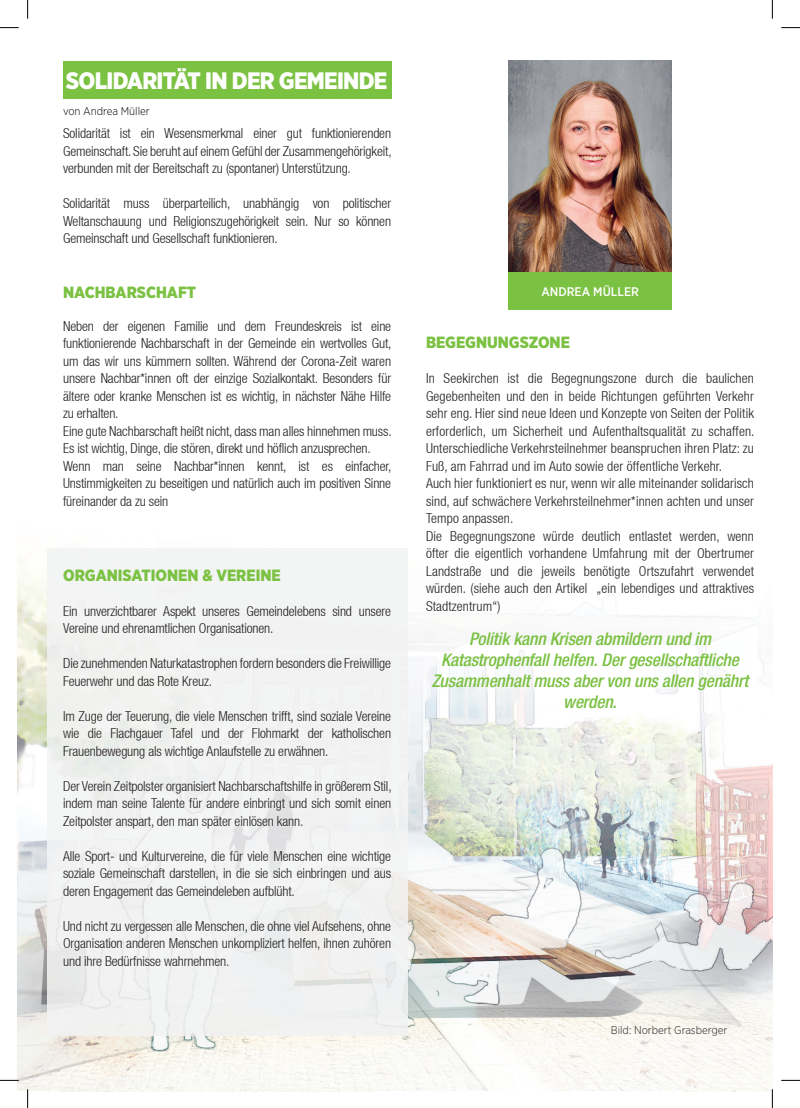
<style>
.page{position:relative;width:800px;height:1108px;background:#fff}
.page>*{position:absolute;margin:0;border:0;box-sizing:border-box;transform-origin:0 0}
.t1{font:900 23.75px "Gotham Narrow";letter-spacing:-.03em;color:#fff}
.t2{font:italic 500 condensed 17.5px/21.2px "Helvetica Neue LT Pro";letter-spacing:-.01em;color:#7bc142;text-align:center}
.t3{font:900 16.25px "Gotham Narrow";color:#7bc142}
.t4{font:300 condensed 13.75px/17.5px "Helvetica Neue";letter-spacing:-.01em;color:#231f20;text-align:justify}
.t5{font:300 condensed 13.75px/17.5px "Helvetica Neue";letter-spacing:.01em;color:#231f20}
.t6{font:500 12.5px "Gotham Narrow";color:#fff}
.t7{font:300 11.25px "Gotham Narrow";color:#231f20}
.t8{font:300 11.25px "Gotham Narrow";color:#000}
</style>
<div class="page">
<img style="left:17px;top:572px;width:44px;height:519px">
<img style="left:407px;top:570px;width:276px;height:304px">
<img style="left:683px;top:615px;width:89px;height:476px">
<img style="left:372px;top:874px;width:311px;height:217px">
<img style="left:61px;top:1035px;width:311px;height:56px">
<div style="left:47px;top:548px;width:360px;height:487px;background:#f2f2f3"></div>
<div style="left:63px;top:61px;width:328px;height:37px;background:#7bc142"></div>
<img style="left:508px;top:60px;width:163px;height:212px">
<div style="left:508px;top:272px;width:163px;height:38px;background:#7bc142"></div>
<svg style="left:0;top:27px;width:19px;height:1px"></svg>
<svg style="left:781px;top:27px;width:18px;height:1px"></svg>
<svg style="left:0;top:1079px;width:19px;height:2px"></svg>
<svg style="left:781px;top:1079px;width:18px;height:2px"></svg>
<svg style="left:27px;top:0;width:1px;height:19px"></svg>
<svg style="left:27px;top:1089px;width:1px;height:19px"></svg>
<svg style="left:771px;top:0;width:1px;height:19px"></svg>
<svg style="left:771px;top:1089px;width:1px;height:19px"></svg>
<h1 class="t1" style="left:66px;top:65px;width:323px">SOLIDARITÄT IN DER GEMEINDE</h1>
<p class="t8" style="left:63px;top:104px;width:88px">von Andrea Müller</p>
<p class="t4" style="left:63px;top:124px;width:330px">Solidarität ist ein Wesensmerkmal einer gut funktionierenden Gemeinschaft. Sie beruht auf einem Gefühl der Zusammengehörigkeit, verbunden mit der Bereitschaft zu (spontaner) Unterstützung.</p>
<p class="t4" style="left:63px;top:194px;width:329px">Solidarität muss überparteilich, unabhängig von politischer Weltanschauung und Religionszugehörigkeit sein. Nur so können Gemeinschaft und Gesellschaft funktionieren.</p>
<p class="t3" style="left:63px;top:281px;width:134px">NACHBARSCHAFT</p>
<p class="t4" style="left:63px;top:317px;width:330px;text-align:left">Neben der eigenen Familie und dem Freundeskreis ist eine funktionierende Nachbarschaft in der Gemeinde ein wertvolles Gut, um das wir uns kümmern sollten. Während der Corona-Zeit waren unsere Nachbar*innen oft der einzige Sozialkontakt. Besonders für ältere oder kranke Menschen ist es wichtig, in nächster Nähe Hilfe zu erhalten.<br>Eine gute Nachbarschaft heißt nicht, dass man alles hinnehmen muss.<br>Es ist wichtig, Dinge, die stören, direkt und höflich anzusprechen.<br>Wenn man seine Nachbar*innen kennt, ist es einfacher, Unstimmigkeiten zu beseitigen und natürlich auch im positiven Sinne füreinander da zu sein</p>
<p class="t3" style="left:63px;top:564px;width:219px">ORGANISATIONEN &amp; VEREINE</p>
<p class="t4" style="left:63px;top:602px;width:329px">Ein unverzichtbarer Aspekt unseres Gemeindelebens sind unsere<br>Vereine und ehrenamtlichen Organisationen.</p>
<p class="t4" style="left:63px;top:654px;width:329px">Die zunehmenden Naturkatastrophen fordern besonders die Freiwillige<br>Feuerwehr und das Rote Kreuz.</p>
<p class="t4" style="left:63px;top:707px;width:329px">Im Zuge der Teuerung, die viele Menschen trifft, sind soziale Vereine wie die Flachgauer Tafel und der Flohmarkt der katholischen Frauenbewegung als wichtige Anlaufstelle zu erwähnen.</p>
<p class="t4" style="left:63px;top:777px;width:330px">Der Verein Zeitpolster organisiert Nachbarschaftshilfe in größerem Stil, indem man seine Talente für andere einbringt und sich somit einen Zeitpolster anspart, den man später einlösen kann.</p>
<p class="t4" style="left:63px;top:847px;width:329px">Alle Sport- und Kulturvereine, die für viele Menschen eine wichtige soziale Gemeinschaft darstellen, in die sie sich einbringen und aus deren Engagement das Gemeindeleben aufblüht.</p>
<p class="t4" style="left:63px;top:917px;width:329px">Und nicht zu vergessen alle Menschen, die ohne viel Aufsehens, ohne Organisation anderen Menschen unkompliziert helfen, ihnen zuhören und ihre Bedürfnisse wahrnehmen.</p>
<p class="t6" style="left:541px;top:284px;width:99px">ANDREA MÜLLER</p>
<p class="t3" style="left:426px;top:332px;width:145px">BEGEGNUNGSZONE</p>
<p class="t5" style="left:426px;top:369px;width:330px">In Seekirchen ist die Begegnungszone durch die baulichen Gegebenheiten und den in beide Richtungen geführten Verkehr sehr eng. Hier sind neue Ideen und Konzepte von Seiten der Politik erforderlich, um Sicherheit und Aufenthaltsqualität zu schaffen.<br>Unterschiedliche Verkehrsteilnehmer beanspruchen ihren Platz: zu Fuß, am Fahrrad und im Auto sowie der öffentliche Verkehr.<br>Auch hier funktioniert es nur, wenn wir alle miteinander solidarisch sind, auf schwächere Verkehrsteilnehmer*innen achten und unser Tempo anpassen.<br>Die Begegnungszone würde deutlich entlastet werden, wenn öfter die eigentlich vorhandene Umfahrung mit der Obertrumer Landstraße und die jeweils benötigte Ortszufahrt verwendet würden. (siehe auch den Artikel „ein lebendiges und attraktives Stadtzentrum“)</p>
<p class="t2" style="left:431px;top:628px;width:318px">Politik kann Krisen abmildern und im Katastrophenfall helfen. Der gesellschaftliche Zusammenhalt muss aber von uns allen genährt werden.</p>
<p class="t7" style="left:610px;top:1022px;width:118px">Bild: Norbert Grasberger</p>
</div>
